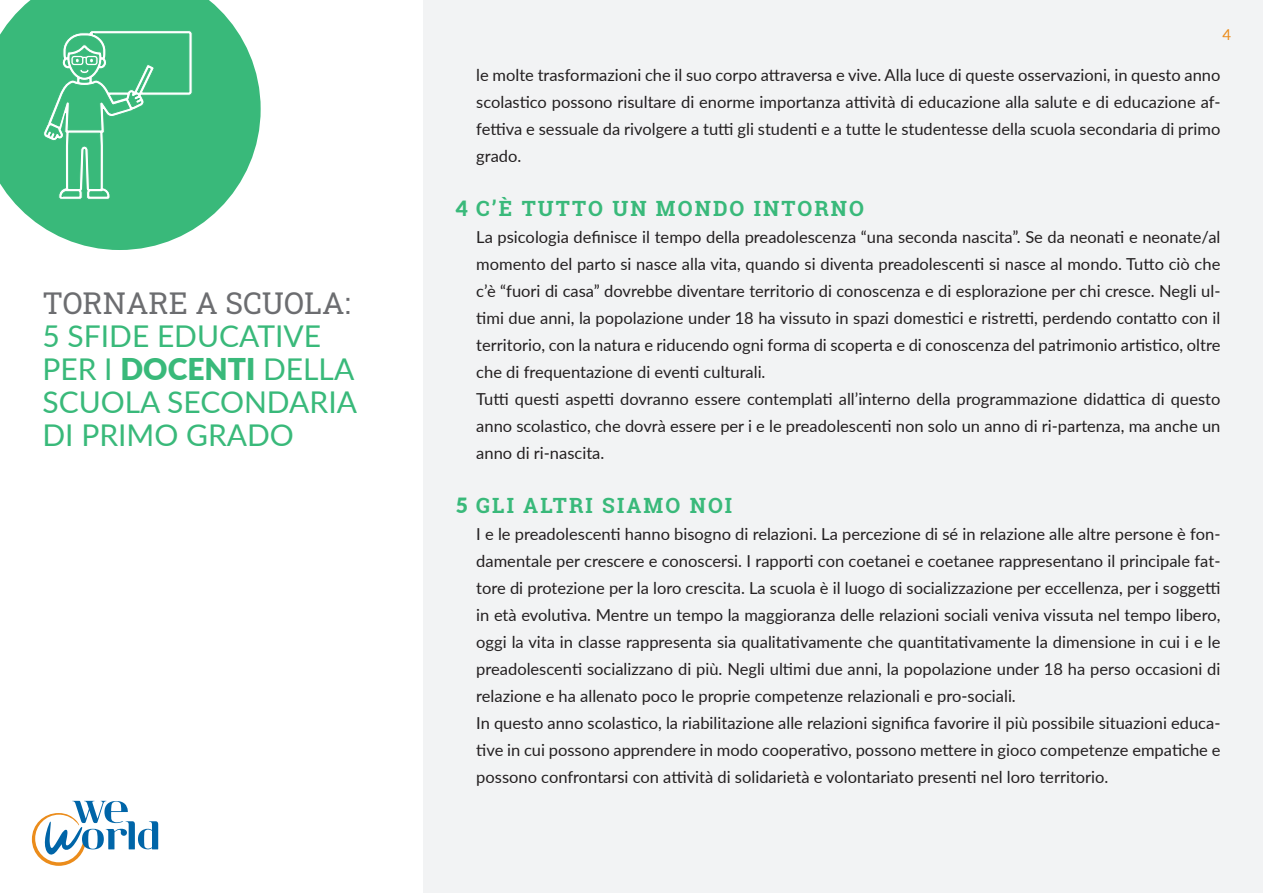
<style>
.page{position:relative;width:1263px;height:893px;background:#fff}
.page>*{position:absolute;margin:0;border:0;box-sizing:border-box;transform-origin:0 0}
.t1{font:30px/33px "Lato";color:#39b97a}
.t2{font:30px "Roboto Slab";color:#6c6d70}
.title_docenti{font:700 21px "Roboto Slab";letter-spacing:.1em;color:#39b97a}
.testo_12-18{font:16.5px/27px "Lato";color:#231f20;text-align:justify}
.t3{font:15px "Lato";color:#eb8c1b}
.s1{font-weight:900}
.s2{font-family:"Lato";font-weight:900}
</style>
<div class="page">
<div style="left:423px;top:0;width:840px;height:893px;background:#f2f3f4"></div>
<svg style="left:32px;top:801px;width:126px;height:65px"></svg>
<svg style="left:0;top:0;width:261px;height:250px;fill:#39b97a"></svg>
<svg style="left:42px;top:30px;width:151px;height:217px;background:#4dc088"></svg>
<p class="t2" style="left:43px;top:283px;width:310px">TORNARE A SCUOLA:</p>
<p class="t1" style="left:43px;top:319px;width:316px">5 SFIDE EDUCATIVE<br>PER I <span class="s1">DOCENTI</span> DELLA<br>SCUOLA SECONDARIA<br>DI PRIMO GRADO</p>
<p class="t3" style="left:1222px;top:24px;width:10px">4</p>
<p class="testo_12-18" style="left:476px;top:61px;width:746px">le molte trasformazioni che il suo corpo attraversa e vive. Alla luce di queste osservazioni, in questo anno scolastico possono risultare di enorme importanza attività di educazione alla salute e di educazione af&shy;fettiva e sessuale da rivolgere a tutti gli studenti e a tutte le studentesse della scuola secondaria di primo grado.</p>
<p class="title_docenti" style="left:456px;top:194px;width:410px"><span class="s2">4</span> C’È TUTTO UN MONDO INTORNO</p>
<p class="testo_12-18" style="left:476px;top:223px;width:746px">La psicologia definisce il tempo della preadolescenza “una seconda nascita”. Se da neonati e neonate/al momento del parto si nasce alla vita, quando si diventa preadolescenti si nasce al mondo. Tutto ciò che c’è “fuori di casa” dovrebbe diventare territorio di conoscenza e di esplorazione per chi cresce. Negli ul&shy;timi due anni, la popolazione under 18 ha vissuto in spazi domestici e ristretti, perdendo contatto con il territorio, con la natura e riducendo ogni forma di scoperta e di conoscenza del patrimonio artistico, oltre che di frequentazione di eventi culturali.</p>
<p class="testo_12-18" style="left:476px;top:385px;width:746px">Tutti questi aspetti dovranno essere contemplati all’interno della programmazione didattica di questo anno scolastico, che dovrà essere per i e le preadolescenti non solo un anno di ri-partenza, ma anche un anno di ri-nascita.</p>
<p class="title_docenti" style="left:456px;top:491px;width:278px"><span class="s2">5</span> GLI ALTRI SIAMO NOI</p>
<p class="testo_12-18" style="left:476px;top:520px;width:746px">I e le preadolescenti hanno bisogno di relazioni. La percezione di sé in relazione alle altre persone è fon&shy;damentale per crescere e conoscersi. I rapporti con coetanei e coetanee rappresentano il principale fat&shy;tore di protezione per la loro crescita. La scuola è il luogo di socializzazione per eccellenza, per i soggetti in età evolutiva. Mentre un tempo la maggioranza delle relazioni sociali veniva vissuta nel tempo libero, oggi la vita in classe rappresenta sia qualitativamente che quantitativamente la dimensione in cui i e le preadolescenti socializzano di più. Negli ultimi due anni, la popolazione under 18 ha perso occasioni di relazione e ha allenato poco le proprie competenze relazionali e pro-sociali.</p>
<p class="testo_12-18" style="left:476px;top:709px;width:746px">In questo anno scolastico, la riabilitazione alle relazioni significa favorire il più possibile situazioni educa&shy;tive in cui possono apprendere in modo cooperativo, possono mettere in gioco competenze empatiche e possono confrontarsi con attività di solidarietà e volontariato presenti nel loro territorio.</p>
</div>
